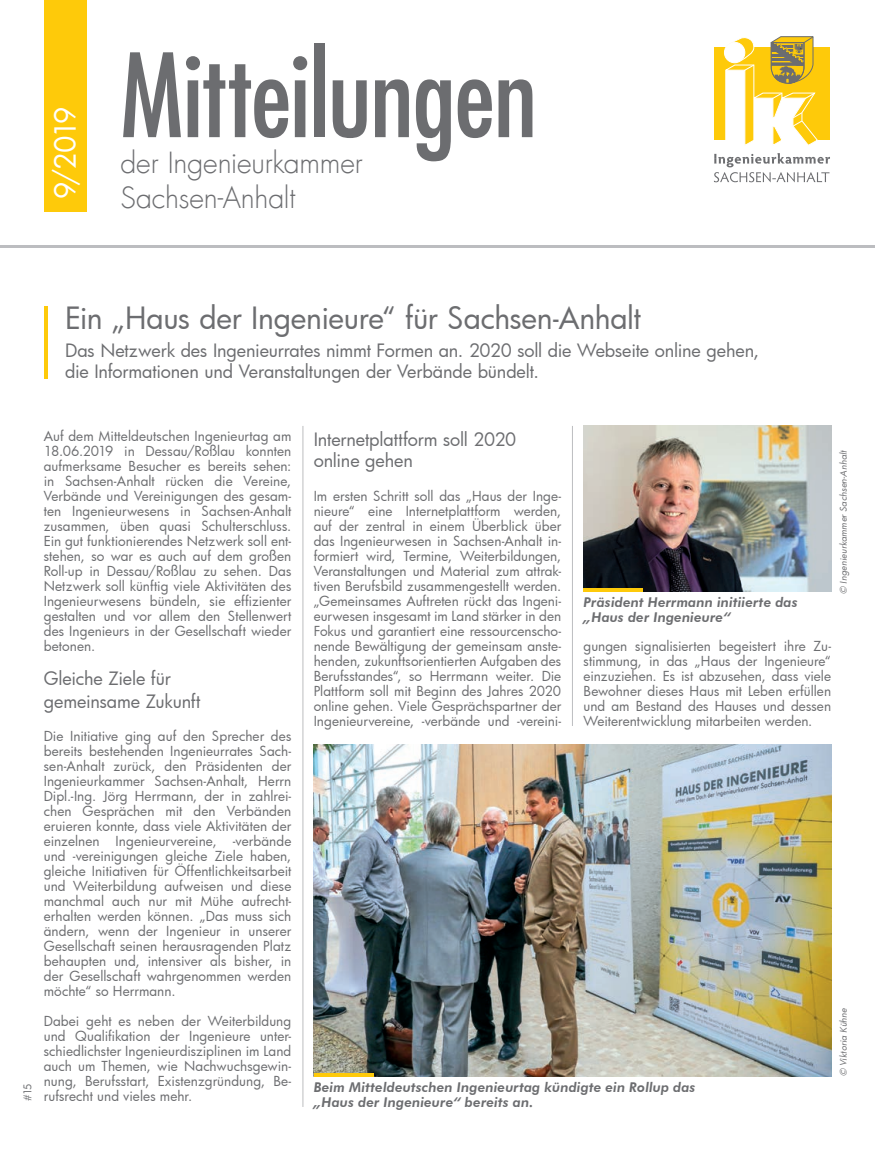
<style>
.page{position:relative;width:875px;height:1172px;background:#fff}
.page>*{position:absolute;margin:0;border:0;box-sizing:border-box;transform-origin:0 0}
.t1{font:condensed 112.5px "Futura LT";letter-spacing:-.01em;color:#6c6d70}
.t2{font:30px "Futura Bk";letter-spacing:-.01em;color:#6c6d70}
.t3{font:300 28.5px/35.4px "Futura LT";letter-spacing:-.005em;color:#6c6d70}
.t4{font:28.5px "Futura Bk";color:#fff}
.t5{font:18px/21px "Futura Bk";letter-spacing:-.005em;color:#6c6d70}
.t6{font:13.5px/15px "Futura Bk";letter-spacing:.005em;color:#6c6d70;text-align:justify}
.t7{font:italic 800 13.5px/15px "Futura BT";letter-spacing:.005em;color:#6c6d70}
.t8{font:10.5px "Futura Bk";color:#6c6d70}
.t9{font:italic 9px "Futura Bk";letter-spacing:.01em;color:#6c6d70}
</style>
<div class="page">
<div style="left:44px;top:0;width:42px;height:212px;background:#feca0a"></div>
<hr style="left:0;top:245px;width:874px;height:2px;background:#bcbdc0">
<hr style="left:44px;top:306px;width:3px;height:72px;background:#feca0a">
<hr style="left:302px;top:426px;width:1px;height:681px;background:#bcbdc0">
<hr style="left:572px;top:426px;width:1px;height:300px;background:#bcbdc0">
<svg style="left:714px;top:153px;width:115px;height:29px"></svg>
<div style="left:713px;top:47px;width:116px;height:93px;background:#feca0a"></div>
<svg style="left:724px;top:36px;width:94px;height:109px"></svg>
<img style="left:313px;top:744px;width:517px;height:332px">
<hr style="left:313px;top:1073px;width:60px;height:3px;background:#feca0a">
<img style="left:583px;top:426px;width:247px;height:166px">
<hr style="left:583px;top:588px;width:60px;height:4px;background:#feca0a">
<h3 class="t4" style="left:46px;top:199px;width:94px;rotate:-90deg">9/2019</h3>
<h1 class="t1" style="left:120px;top:28px;width:418px">Mitteilungen</h1>
<h3 class="t3" style="left:120px;top:146px;width:244px">der Ingenieurkammer<br>Sachsen-Anhalt</h3>
<h2 class="t2" style="left:65px;top:297px;width:577px">Ein „Haus der Ingenieure“ für Sachsen-Anhalt</h2>
<h3 class="t5" style="left:65px;top:340px;width:695px">Das Netzwerk des Ingenieurrates nimmt Formen an. 2020 soll die Webseite online gehen, die Informationen und Veranstaltungen der Verbände bündelt.</h3>
<p class="t8" style="left:20px;top:1101px;width:19px;rotate:-90deg">#15</p>
<p class="t6" style="left:44px;top:428px;width:249px">Auf dem Mitteldeutschen Ingenieurtag am 18.06.2019 in Dessau/Roßlau konnten aufmerksame Besucher es bereits sehen: in Sachsen-Anhalt rücken die Vereine, Verbände und Vereinigungen des gesam&shy;ten Ingenieurwesens in Sachsen-Anhalt zusammen, üben quasi Schulterschluss.<br>Ein gut funktionierendes Netzwerk soll ent&shy;stehen, so war es auch auf dem großen Roll-up in Dessau/Roßlau zu sehen. Das Netzwerk soll künftig viele Aktivitäten des Ingenieurwesens bündeln, sie effizienter gestalten und vor allem den Stellenwert des Ingenieurs in der Gesellschaft wieder betonen.</p>
<h3 class="t5" style="left:44px;top:667px;width:158px;line-height:22.5px">Gleiche Ziele für gemeinsame Zukunft</h3>
<p class="t6" style="left:44px;top:728px;width:249px">Die Initiative ging auf den Sprecher des bereits bestehenden Ingenieurrates Sach&shy;sen-Anhalt zurück, den Präsidenten der Ingenieurkammer Sachsen-Anhalt, Herrn Dipl.-Ing. Jörg Herrmann, der in zahlrei&shy;chen Gesprächen mit den Verbänden eruieren konnte, dass viele Aktivitäten der einzelnen Ingenieurvereine, -verbände und -vereinigungen gleiche Ziele haben, gleiche Initiativen für Öffentlichkeitsarbeit und Weiterbildung aufweisen und diese manchmal auch nur mit Mühe aufrecht&shy;erhalten werden können. „Das muss sich ändern, wenn der Ingenieur in unserer Gesellschaft seinen herausragenden Platz behaupten und, intensiver als bisher, in der Gesellschaft wahrgenommen werden möchte“ so Herrmann.</p>
<p class="t6" style="left:44px;top:1013px;width:249px">Dabei geht es neben der Weiterbildung und Qualifikation der Ingenieure unter&shy;schiedlichster Ingenieurdisziplinen im Land auch um Themen, wie Nachwuchsgewin&shy;nung, Berufsstart, Existenzgründung, Be&shy;rufsrecht und vieles mehr.</p>
<h3 class="t5" style="left:313px;top:428px;width:204px">Internetplattform soll 2020 online gehen</h3>
<p class="t6" style="left:313px;top:488px;width:249px">Im ersten Schritt soll das „Haus der Inge&shy;nieure“ eine Internetplattform werden, auf der zentral in einem Überblick über das Ingenieurwesen in Sachsen-Anhalt in&shy;formiert wird, Termine, Weiterbildungen, Veranstaltungen und Material zum attrak&shy;tiven Berufsbild zusammengestellt werden. „Gemeinsames Auftreten rückt das Ingeni&shy;eurwesen insgesamt im Land stärker in den Fokus und garantiert eine ressourcenscho&shy;nende Bewältigung der gemeinsam anste&shy;henden, zukunftsorientierten Aufgaben des Berufsstandes“, so Herrmann weiter. Die Plattform soll mit Beginn des Jahres 2020 online gehen. Viele Gesprächspartner der Ingenieurvereine, -verbände und -vereini-</p>
<p class="t7" style="left:583px;top:595px;width:216px">Präsident Herrmann initiierte das „Haus der Ingenieure“</p>
<p class="t6" style="left:583px;top:638px;width:249px">gungen signalisierten begeistert ihre Zu&shy;stimmung, in das „Haus der Ingenieure“ einzuziehen. Es ist abzusehen, dass viele Bewohner dieses Haus mit Leben erfüllen und am Bestand des Hauses und dessen Weiterentwicklung mitarbeiten werden.</p>
<p class="t9" style="left:837px;top:593px;width:145px;rotate:-90deg">© Ingenieurkammer Sachsen-Anhalt</p>
<p class="t7" style="left:313px;top:1079px;width:383px">Beim Mitteldeutschen Ingenieurtag kündigte ein Rollup das „Haus der Ingenieure“ bereits an.</p>
<p class="t9" style="left:837px;top:1076px;width:70px;rotate:-90deg">© Viktoria Kühne</p>
</div>
